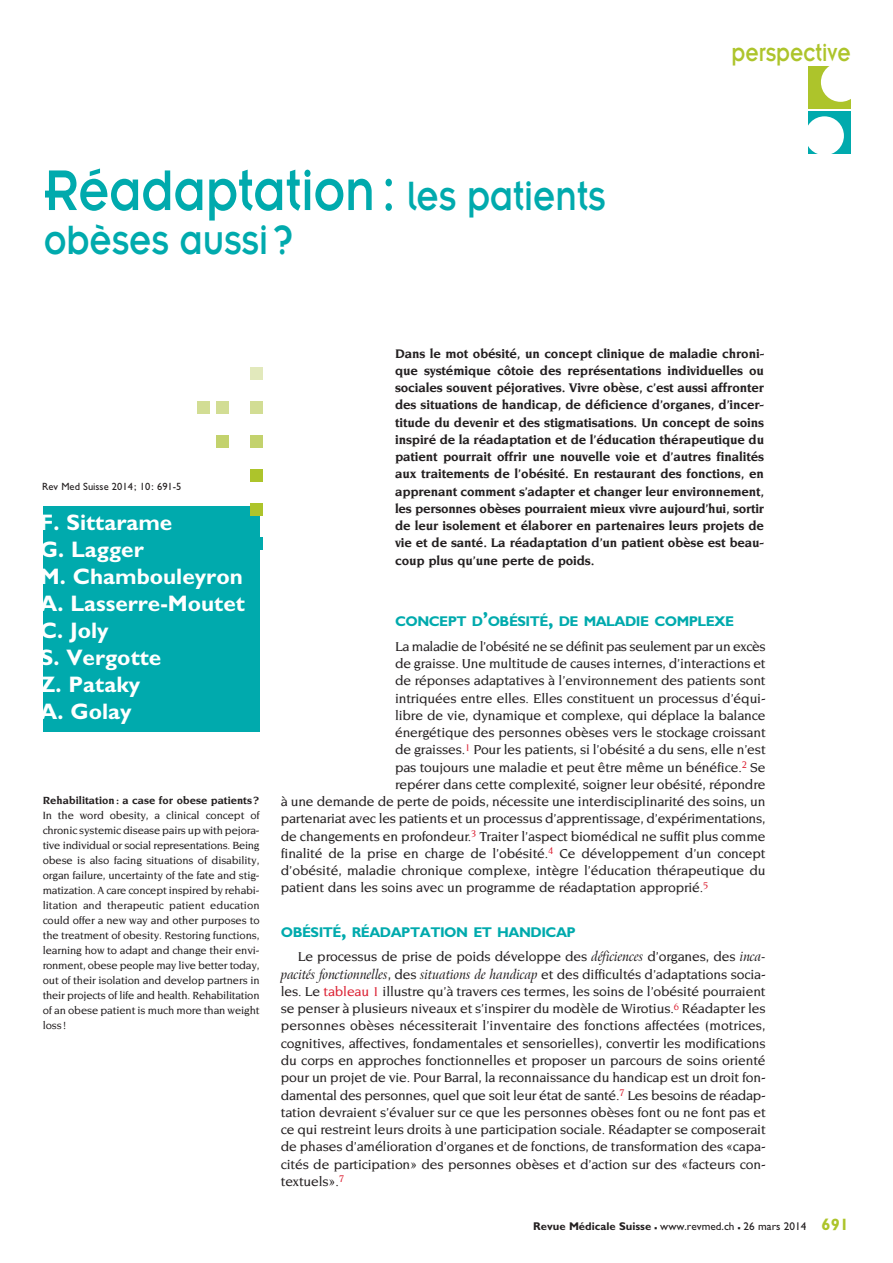
<style>
.page{position:relative;width:893px;height:1263px;background:#fff}
.page>*{position:absolute;margin:0;border:0;box-sizing:border-box;transform-origin:0 0}
.t1{font:63px "Insignia";color:#00aaad;scale:.83 1}
.t2{font:45px "Insignia";color:#00aaad;scale:.83 1}
.t3{font:27px "Insignia";color:#adc42b;scale:.83 1}
.t4{font:700 22.5px/27px "Gill Sans";color:#fff}
.t5{font:700 14.1px "Gill Sans";letter-spacing:-.035em;color:#00aaad}
.t6{font:500 13.95px/17.2px "Novarese";letter-spacing:-.01em;color:#231f20;text-align:justify}
.t7{font:italic 13.95px "Arrus BT";letter-spacing:-.01em;color:#231f20;scale:.95 1}
.t8{font:500 13.95px "Novarese";letter-spacing:-.03em;color:#231f20}
.t9{font:700 13.5px/17.2px "Novarese";letter-spacing:-.01em;color:#231f20;text-align:justify}
.t10{font:500 11.25px/15px "Novarese";letter-spacing:-.01em;color:#231f20;text-align:justify}
.t11{font:11.25px "Gill Sans";color:#231f20}
.t12{font:700 11.25px "Novarese";color:#231f20}
.t13{font:10.5px "Gill Sans";color:#231f20}
.s1{font-size:45px}
.s2{font-size:20.25px}
.s3{font-family:"Arrus BT";font-weight:400;font-style:italic}
.s4{font-family:"Novarese";font-weight:500;font-style:normal}
.s5{color:#db2032}
.s6{font-weight:700}
.s7{font-weight:700;font-size:16.5px}
.s8{font-weight:700;font-size:16.5px;color:#adc42b}
</style>
<div class="page">
<div style="left:43px;top:506px;width:217px;height:226px;background:#00aaad"></div>
<div style="left:250px;top:367px;width:13px;height:13px;background:#e2e9bc"></div>
<div style="left:250px;top:401px;width:13px;height:13px;background:#d2dd94"></div>
<div style="left:250px;top:435px;width:13px;height:13px;background:#c3d26d"></div>
<div style="left:216px;top:401px;width:13px;height:13px;background:#d2dd94"></div>
<div style="left:216px;top:435px;width:13px;height:13px;background:#c3d26d"></div>
<div style="left:197px;top:401px;width:13px;height:13px;background:#d2dd94"></div>
<div style="left:250px;top:469px;width:13px;height:13px;background:#adc42b"></div>
<div style="left:250px;top:503px;width:13px;height:13px;background:#adc42b"></div>
<div style="left:250px;top:537px;width:13px;height:13px;background:#00aaad"></div>
<div style="left:808px;top:67px;width:42px;height:42px;background:#adc42b"></div>
<div style="left:821px;top:63px;width:39px;height:39px;background:#fff;border-radius:50%"></div>
<div style="left:808px;top:112px;width:42px;height:42px;background:#00aaad"></div>
<div style="left:805px;top:116px;width:39px;height:39px;background:#fff;border-radius:50%"></div>
<h1 class="t1" style="left:44px;top:158px;width:678px">Réadaptation: <span class="s1">les patients</span></h1>
<h2 class="t2" style="left:44px;top:216px;width:302px">obèses aussi?</h2>
<h3 class="t3" style="left:732px;top:38px;width:145px">perspective</h3>
<p class="t13" style="left:42px;top:480px;width:141px">Rev Med Suisse 2014; 10: 691-5</p>
<h3 class="t4" style="left:40px;top:509px;width:207px">F. Sittarame<br>G. Lagger<br>M. Chambouleyron<br>A. Lasserre-Moutet<br>C. Joly<br>S. Vergotte<br>Z. Pataky<br>A. Golay</h3>
<p class="t12" style="left:43px;top:794px;width:218px">Rehabilitation: a case for obese patients?</p>
<p class="t10" style="left:43px;top:808px;width:218px">In the word obesity, a clinical concept of chronic systemic disease pairs up with pejora&shy;tive individual or social representations. Being obese is also facing situations of disability, organ failure, uncertainty of the fate and stig&shy;matization. A care concept inspired by rehabi&shy;litation and therapeutic patient education could offer a new way and other purposes to the treatment of obesity. Restoring functions, learning how to adapt and change their envi&shy;ronment, obese people may live better today, out of their isolation and develop partners in their projects of life and health. Rehabilitation of an obese patient is much more than weight loss!</p>
<p class="t9" style="left:395px;top:344px;width:371px">Dans le mot obésité, un concept clinique de maladie chroni&shy;que systémique côtoie des représentations individuelles ou sociales souvent péjoratives. Vivre obèse, c’est aussi affronter des situations de handicap, de déficience d’organes, d’incer&shy;titude du devenir et des stigmatisations. Un concept de soins inspiré de la réadaptation et de l’éducation thérapeutique du patient pourrait offrir une nouvelle voie et d’autres finalités aux traitements de l’obésité. En restaurant des fonctions, en apprenant comment s’adapter et changer leur environnement, les personnes obèses pourraient mieux vivre aujourd’hui, sortir de leur isolement et élaborer en partenaires leurs projets de vie et de santé. La réadaptation d’un patient obèse est beau&shy;coup plus qu’une perte de poids.</p>
<p class="t5" style="left:395px;top:613px;width:341px">CONCEPT D<span class="s2">’</span>OBÉSITÉ<span class="s2">,</span> DE MALADIE COMPLEXE</p>
<p class="t8" style="left:395px;top:639px;width:372px">La maladie de l’obésité ne se définit pas seulement par un excès</p>
<p class="t6" style="left:395px;top:655px;width:372px">de graisse. Une multitude de causes internes, d’interactions et</p>
<p class="t6" style="left:395px;top:672px;width:372px">de réponses adaptatives à l’environnement des patients sont</p>
<p class="t6" style="left:395px;top:689px;width:372px">intriquées entre elles. Elles constituent un processus d’équi-</p>
<p class="t6" style="left:395px;top:707px;width:372px">libre de vie, dynamique et complexe, qui déplace la balance</p>
<p class="t6" style="left:395px;top:724px;width:372px">énergétique des personnes obèses vers le stockage croissant</p>
<p class="t6" style="left:395px;top:741px;width:372px">de graisses.<sup>1</sup> Pour les patients, si l’obésité a du sens, elle n’est</p>
<p class="t6" style="left:395px;top:758px;width:372px">pas toujours une maladie et peut être même un bénéfice.<sup>2</sup> Se</p>
<p class="t6" style="left:395px;top:776px;width:372px">repérer dans cette complexité, soigner leur obésité, répondre</p>
<p class="t6" style="left:281px;top:793px;width:486px">à une demande de perte de poids, nécessite une interdisciplinarité des soins, un</p>
<p class="t6" style="left:281px;top:810px;width:486px">partenariat avec les patients et un processus d’apprentissage, d’expérimentations,</p>
<p class="t6" style="left:281px;top:827px;width:486px">de changements en profondeur.<sup>3</sup> Traiter l’aspect biomédical ne suffit plus comme</p>
<p class="t6" style="left:281px;top:845px;width:486px">finalité de la prise en charge de l’obésité.<sup>4</sup> Ce développement d’un concept</p>
<p class="t6" style="left:281px;top:862px;width:486px">d’obésité, maladie chronique complexe, intègre l’éducation thérapeutique du</p>
<p class="t6" style="left:281px;top:879px;width:429px">patient dans les soins avec un programme de réadaptation approprié.<sup>5</sup></p>
<p class="t5" style="left:281px;top:924px;width:296px">OBÉSITÉ<span class="s2">,</span> RÉADAPTATION ET HANDICAP</p>
<p class="t6" style="left:298px;top:948px;width:469px">Le processus de prise de poids développe des <span class="s3">déficiences</span> d’organes, des <span class="s3">inca-</span></p>
<p class="t7" style="left:281px;top:965px;width:512px">pacités fonctionnelles<span class="s4">, des</span> situations de handicap <span class="s4">et des difficultés d’adaptations socia-</span></p>
<p class="t6" style="left:281px;top:983px;width:486px">les. Le <span class="s5">tableau 1</span> illustre qu’à travers ces termes, les soins de l’obésité pourraient se penser à plusieurs niveaux et s’inspirer du modèle de Wirotius.<sup>6</sup> Réadapter les personnes obèses nécessiterait l’inventaire des fonctions affectées (motrices, cognitives, affectives, fondamentales et sensorielles), convertir les modifications du corps en approches fonctionnelles et proposer un parcours de soins orienté pour un projet de vie. Pour Barral, la reconnaissance du handicap est un droit fon&shy;damental des personnes, quel que soit leur état de santé.<sup>7</sup> Les besoins de réadap&shy;tation devraient s’évaluer sur ce que les personnes obèses font ou ne font pas et ce qui restreint leurs droits à une participation sociale. Réadapter se composerait de phases d’amélioration d’organes et de fonctions, de transformation des «capa&shy;cités de participation» des personnes obèses et d’action sur des «facteurs con&shy;textuels».<sup>7</sup></p>
<p class="t11" style="left:533px;top:1220px;width:317px"><span class="s6">Revue Médicale Suisse</span> <span class="s7">–</span> www.revmed.ch <span class="s7">–</span> 26 mars 2014 <span class="s8">691</span></p>
</div>
